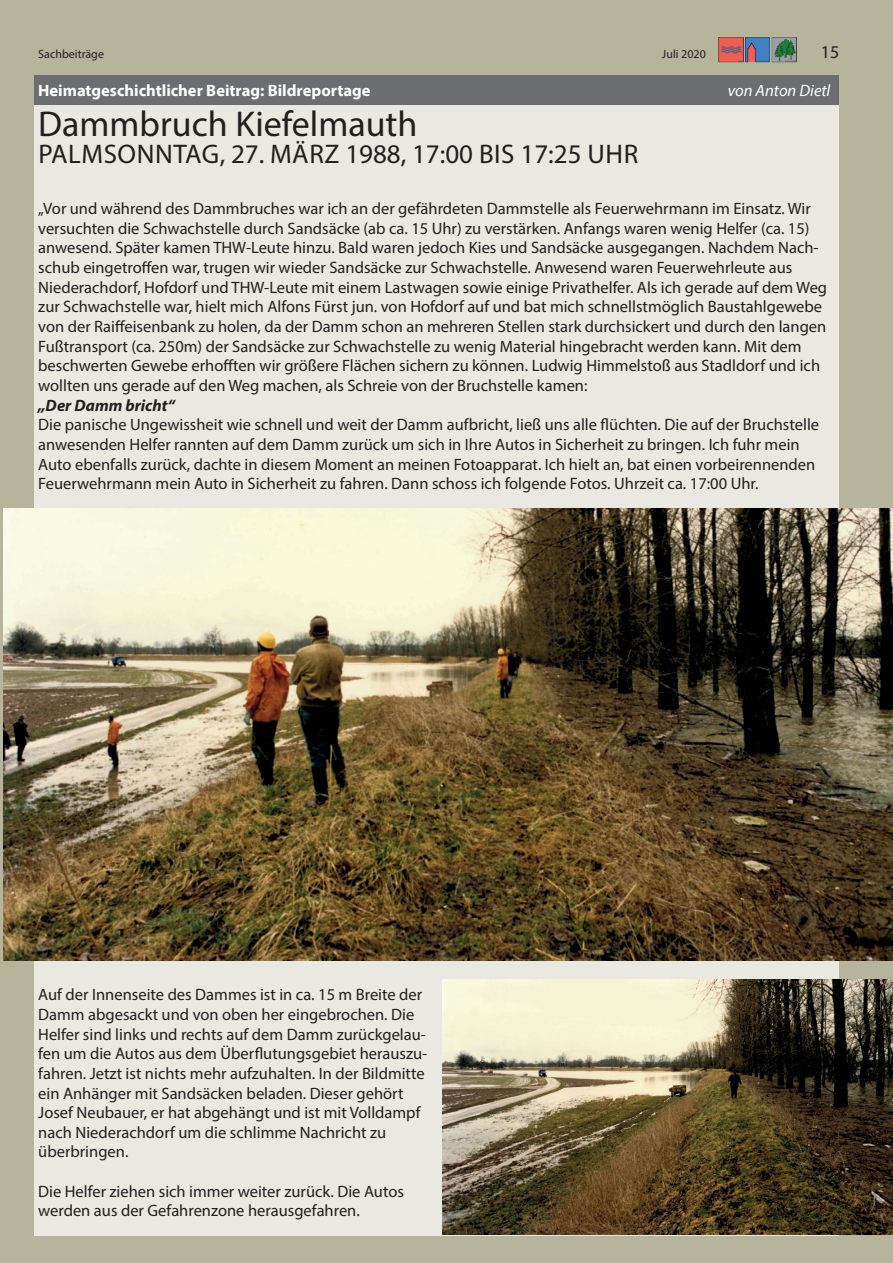
<style>
.page{position:relative;width:893px;height:1263px;background:#b7b49c}
.page>*{position:absolute;margin:0;border:0;box-sizing:border-box;transform-origin:0 0}
.t1{font:36px "Myriad Pro";color:#231f20}
.t2{font:27px "Myriad Pro";letter-spacing:.02em;color:#231f20}
.t3{font:18px "Myriad Pro";color:#231f20}
.t4{font:16.5px/19.6px "Myriad Pro";color:#231f20}
.t5{font:700 16.5px "Myriad Pro";color:#fff}
.t6{font:italic 700 16.5px "Myriad Pro";color:#231f20}
.t7{font:italic 16.5px "Myriad Pro";color:#fff}
.t8{font:12px "Myriad Pro";color:#231f20}
</style>
<div class="page">
<div style="left:34px;top:81px;width:805px;height:1155px;background:#e9e8e1"></div>
<div style="left:34px;top:75px;width:805px;height:30px;background:#6c6d70"></div>
<img style="left:443px;top:979px;width:450px;height:256px">
<img style="left:3px;top:509px;width:890px;height:451px">
<img style="left:718px;top:37px;width:79px;height:26px">
<p class="t8" style="left:38px;top:46px;width:67px">Sachbeiträge</p>
<p class="t8" style="left:662px;top:46px;width:45px">Juli 2020</p>
<p class="t3" style="left:821px;top:41px;width:20px">15</p>
<p class="t5" style="left:38px;top:80px;width:334px">Heimatgeschichtlicher Beitrag: Bildreportage</p>
<p class="t7" style="left:728px;top:80px;width:104px">von Anton Dietl</p>
<h1 class="t1" style="left:38px;top:101px;width:381px">Dammbruch Kiefelmauth</h1>
<h2 class="t2" style="left:39px;top:137px;width:601px">PALMSONNTAG, 27. MÄRZ 1988, 17:00 BIS 17:25 UHR</h2>
<p class="t4" style="left:38px;top:198px;width:790px">„Vor und während des Dammbruches war ich an der gefährdeten Dammstelle als Feuerwehrmann im Einsatz. Wir versuchten die Schwachstelle durch Sandsäcke (ab ca. 15 Uhr) zu verstärken. Anfangs waren wenig Helfer (ca. 15) anwesend. Später kamen THW-Leute hinzu. Bald waren jedoch Kies und Sandsäcke ausgegangen. Nachdem Nach&shy;schub eingetroffen war, trugen wir wieder Sandsäcke zur Schwachstelle. Anwesend waren Feuerwehrleute aus Niederachdorf, Hofdorf und THW-Leute mit einem Lastwagen sowie einige Privathelfer. Als ich gerade auf dem Weg zur Schwachstelle war, hielt mich Alfons Fürst jun. von Hofdorf auf und bat mich schnellstmöglich Baustahlgewebe von der Raiffeisenbank zu holen, da der Damm schon an mehreren Stellen stark durchsickert und durch den langen Fußtransport (ca. 250m) der Sandsäcke zur Schwachstelle zu wenig Material hingebracht werden kann. Mit dem beschwerten Gewebe erhofften wir größere Flächen sichern zu können. Ludwig Himmelstoß aus Stadldorf und ich wollten uns gerade auf den Weg machen, als Schreie von der Bruchstelle kamen:</p>
<p class="t6" style="left:38px;top:394px;width:138px">„Der Damm bricht“</p>
<p class="t4" style="left:38px;top:415px;width:782px">Die panische Ungewissheit wie schnell und weit der Damm aufbricht, ließ uns alle flüchten. Die auf der Bruchstelle anwesenden Helfer rannten auf dem Damm zurück um sich in Ihre Autos in Sicherheit zu bringen. Ich fuhr mein Auto ebenfalls zurück, dachte in diesem Moment an meinen Fotoapparat. Ich hielt an, bat einen vorbeirennenden Feuerwehrmann mein Auto in Sicherheit zu fahren. Dann schoss ich folgende Fotos. Uhrzeit ca. 17:00 Uhr.</p>
<p class="t4" style="left:38px;top:984px;width:391px">Auf der Innenseite des Dammes ist in ca. 15 m Breite der Damm abgesackt und von oben her eingebrochen. Die Helfer sind links und rechts auf dem Damm zurückgelau&shy;fen um die Autos aus dem Überflutungsgebiet herauszu&shy;fahren. Jetzt ist nichts mehr aufzuhalten. In der Bildmitte ein Anhänger mit Sandsäcken beladen. Dieser gehört Josef Neubauer, er hat abgehängt und ist mit Volldampf nach Niederachdorf um die schlimme Nachricht zu überbringen.</p>
<p class="t4" style="left:38px;top:1181px;width:367px">Die Helfer ziehen sich immer weiter zurück. Die Autos werden aus der Gefahrenzone herausgefahren.</p>
</div>
